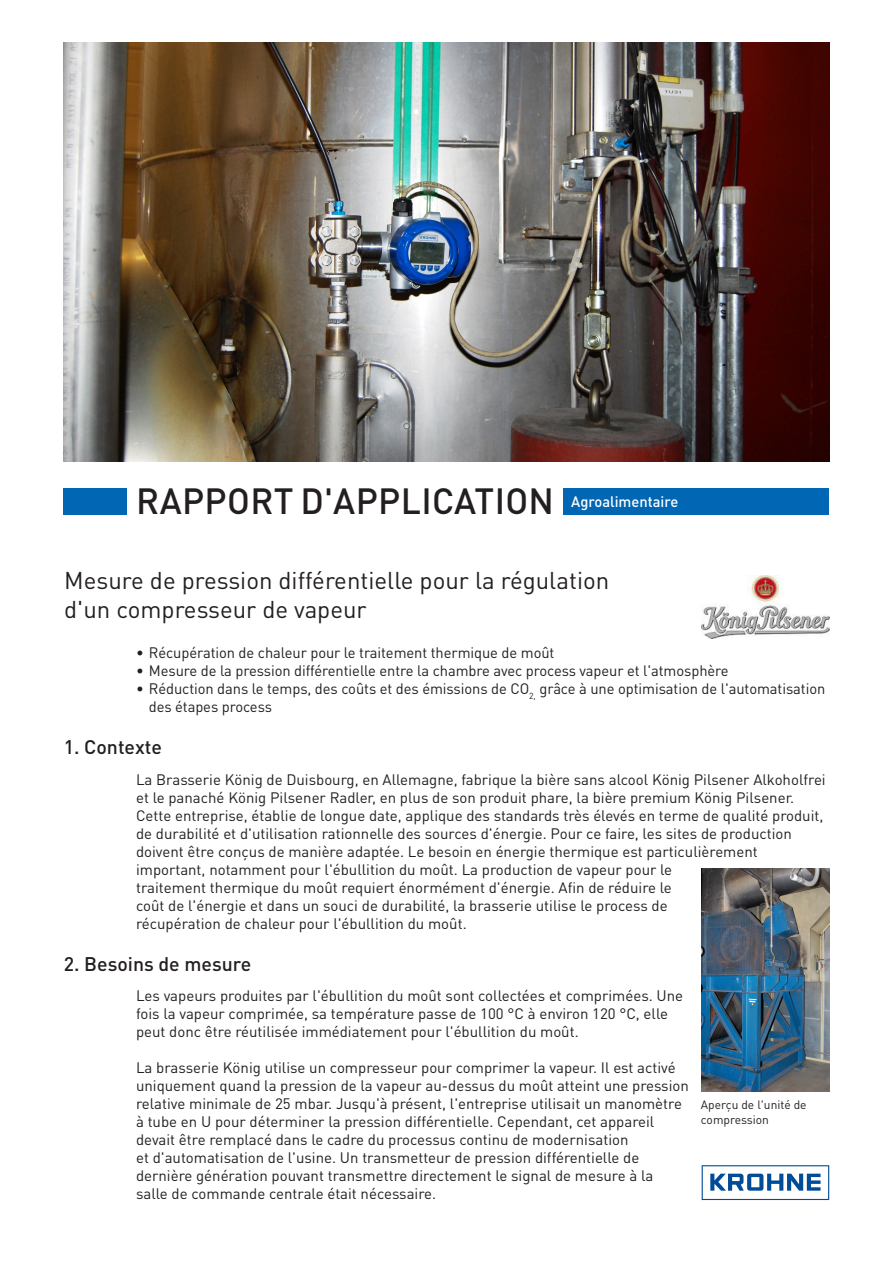
<style>
.page{position:relative;width:893px;height:1263px;background:#fff}
.page>*{position:absolute;margin:0;border:0;box-sizing:border-box;transform-origin:0 0}
.t1{font:500 36px "DIN Pro";letter-spacing:.01em;color:#231f20}
.t2{font:24px/28.8px "DIN Pro";color:#231f20}
.t3{font:500 19.5px "DIN Pro";color:#231f20}
.t4{font:15px/18px "DIN Pro";color:#231f20}
.t5{font:500 15px "DIN Pro";color:#fff}
.t6{font:12px/14.4px "DIN Pro";color:#231f20}
</style>
<div class="page">
<img style="left:701px;top:575px;width:128px;height:64px">
<img style="left:64px;top:42px;width:765px;height:419px">
<div style="left:64px;top:488px;width:765px;height:26px;background:#0166b3"></div>
<div style="left:128px;top:487px;width:435px;height:45px;background:#fff"></div>
<img style="left:702px;top:868px;width:127px;height:223px">
<svg style="left:702px;top:1165px;width:127px;height:35px"></svg>
<h1 class="t1" style="left:136px;top:477px;width:419px">RAPPORT D'APPLICATION</h1>
<p class="t5" style="left:571px;top:491px;width:109px">Agroalimentaire</p>
<h2 class="t2" style="left:64px;top:565px;width:547px">Mesure de pression différentielle pour la régulation d'un compresseur de vapeur</h2>
<p class="t4" style="left:136px;top:643px;width:420px">• Récupération de chaleur pour le traitement thermique de moût</p>
<p class="t4" style="left:136px;top:661px;width:594px">• Mesure de la pression différentielle entre la chambre avec process vapeur et l'atmosphère</p>
<p class="t4" style="left:149px;top:679px;width:678px;text-indent:-13px">• Réduction dans le temps, des coûts et des émissions de CO<sub>2,</sub> grâce à une optimisation de l'automatisation des étapes process</p>
<h3 class="t3" style="left:64px;top:734px;width:100px">1. Contexte</h3>
<p class="t4" style="left:136px;top:770px;width:691px">La Brasserie König de Duisbourg, en Allemagne, fabrique la bière sans alcool König Pilsener Alkoholfrei et le panaché König Pilsener Radler, en plus de son produit phare, la bière premium König Pilsener.<br>Cette entreprise, établie de longue date, applique des standards très élevés en terme de qualité produit, de durabilité et d'utilisation rationnelle des sources d'énergie. Pour ce faire, les sites de production doivent être conçus de manière adaptée. Le besoin en énergie thermique est particulièrement important, notamment pour l'ébullition du moût. La production de vapeur pour le<br>traitement thermique du moût requiert énormément d'énergie. Afin de réduire le<br>coût de l'énergie et dans un souci de durabilité, la brasserie utilise le process de<br>récupération de chaleur pour l'ébullition du moût.</p>
<h3 class="t3" style="left:64px;top:950px;width:189px">2. Besoins de mesure</h3>
<p class="t4" style="left:136px;top:986px;width:549px">Les vapeurs produites par l'ébullition du moût sont collectées et comprimées. Une fois la vapeur comprimée, sa température passe de 100 °C à environ 120 °C, elle peut donc être réutilisée immédiatement pour l'ébullition du moût.</p>
<p class="t4" style="left:136px;top:1058px;width:554px">La brasserie König utilise un compresseur pour comprimer la vapeur. Il est activé uniquement quand la pression de la vapeur au-dessus du moût atteint une pression relative minimale de 25 mbar. Jusqu'à présent, l'entreprise utilisait un manomètre à tube en U pour déterminer la pression différentielle. Cependant, cet appareil devait être remplacé dans le cadre du processus continu de modernisation<br>et d'automatisation de l'usine. Un transmetteur de pression différentielle de dernière génération pouvant transmettre directement le signal de mesure à la salle de commande centrale était nécessaire.</p>
<p class="t6" style="left:701px;top:1097px;width:107px">Aperçu de l'unité de compression</p>
</div>
